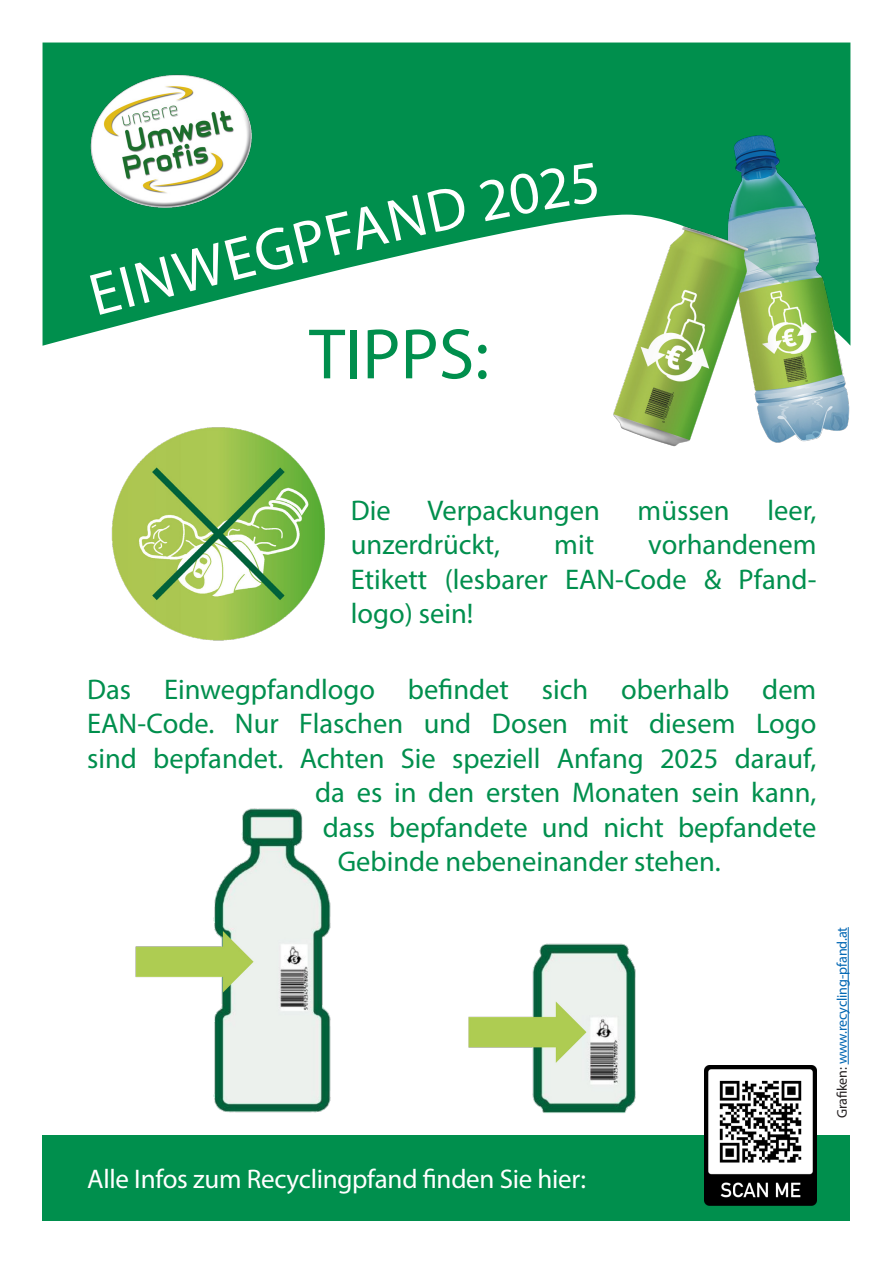
<style>
.page{position:relative;width:893px;height:1263px;background:#fff}
.page>*{position:absolute;margin:0;border:0;box-sizing:border-box;transform-origin:0 0}
.BAV___Headline_klein{font:72px "Myriad Pro";color:#008f4d}
.t1{font:60px "Myriad Pro";color:#fff}
.BAV___Headline_klein-2{font:28.5px/34.5px "Myriad Pro";color:#008f4d;text-align:justify}
.BAV___Text{font:27px "Myriad Pro";letter-spacing:-.01em;color:#fff}
.BAV___Text-2{font:14.1px "Myriad Pro";letter-spacing:-.01em;color:#0166b3}
.s1{color:#231f20}
</style>
<div class="page">
<svg style="left:43px;top:43px;width:807px;height:303px;fill:#008f4d"></svg>
<img style="left:69px;top:70px;width:201px;height:142px">
<div style="left:43px;top:1135px;width:807px;height:85px;background:#008f4d"></div>
<hr style="left:848px;top:927px;width:1px;height:137px;background:#0166b3">
<img style="left:704px;top:1065px;width:113px;height:140px">
<img style="left:111px;top:427px;width:214px;height:214px">
<img style="left:468px;top:943px;width:256px;height:193px">
<img style="left:135px;top:808px;width:196px;height:305px">
<img style="left:608px;top:131px;width:242px;height:316px">
<div style="left:90px;top:256px;width:84px;height:59px;background:#008f4d"></div>
<div style="left:325px;top:185px;width:143px;height:70px;background:#008f4d"></div>
<div style="left:478px;top:163px;width:120px;height:58px;background:#008f4d"></div>
<h2 class="t1" style="left:166px;top:238px;width:156px;rotate:-14deg">WEGP</h2>
<p class="BAV___Headline_klein" style="left:309px;top:310px;width:181px">TIPPS:</p>
<p class="BAV___Headline_klein-2" style="left:351px;top:492px;width:41px">Die</p>
<p class="BAV___Headline_klein-2" style="left:427px;top:492px;width:174px">Verpackungen</p>
<p class="BAV___Headline_klein-2" style="left:638px;top:492px;width:94px">müssen</p>
<p class="BAV___Headline_klein-2" style="left:767px;top:492px;width:50px">leer,</p>
<p class="BAV___Headline_klein-2" style="left:351px;top:527px;width:151px">unzerdrückt,</p>
<p class="BAV___Headline_klein-2" style="left:554px;top:527px;width:41px">mit</p>
<p class="BAV___Headline_klein-2" style="left:351px;top:527px;width:467px;text-indent:297px">vorhandenem Etikett (lesbarer EAN-Code &amp; Pfand&shy;logo) sein!</p>
<p class="BAV___Headline_klein-2" style="left:87px;top:671px;width:731px">Das Einwegpfandlogo befindet sich oberhalb dem</p>
<p class="BAV___Headline_klein-2" style="left:87px;top:706px;width:731px">EAN-Code. Nur Flaschen und Dosen mit diesem Logo</p>
<p class="BAV___Headline_klein-2" style="left:87px;top:740px;width:731px">sind bepfandet. Achten Sie speziell Anfang 2025 darauf,</p>
<p class="BAV___Headline_klein-2" style="left:315px;top:775px;width:503px">da es in den ersten Monaten sein kann,</p>
<p class="BAV___Headline_klein-2" style="left:323px;top:809px;width:495px">dass bepfandete und nicht bepfandete</p>
<p class="BAV___Headline_klein-2" style="left:338px;top:844px;width:385px">Gebinde nebeneinander stehen.</p>
<p class="BAV___Text" style="left:87px;top:1162px;width:500px">Alle Infos zum Recyclingpfand finden Sie hier:</p>
<p class="BAV___Text-2" style="left:833px;top:1118px;width:193px;rotate:-90deg"><span class="s1">Grafiken:</span> www.recycling-pfand.at</p>
</div>
